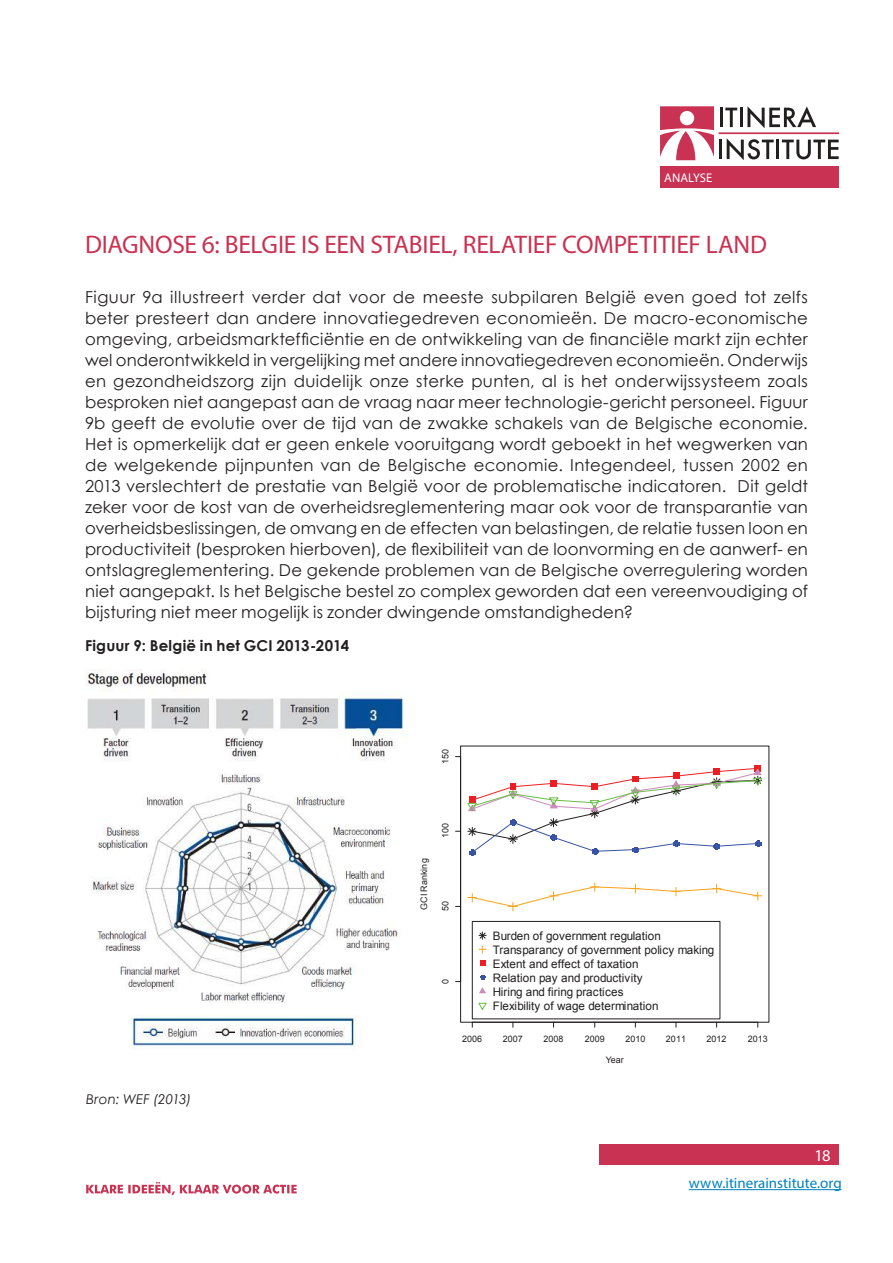
<style>
.page{position:relative;width:893px;height:1263px;background:#fff}
.page>*{position:absolute;margin:0;border:0;box-sizing:border-box;transform-origin:0 0}
.t1{font:25.5px "Myriad Pro";letter-spacing:-.01em;color:#c93252}
.t2{font:16.5px/21px "Century Gothic";letter-spacing:.01em;color:#221f1f;text-align:justify}
.t3{font:16.5px "Myriad Pro";color:#fff}
.t4{font:700 15px "Century Gothic";letter-spacing:.015em;color:#221f1f}
.t5{font:15px "Myriad Pro";color:#0082bf}
.t6{font:italic 13.5px "Century Gothic";letter-spacing:.01em;color:#221f1f}
.t7{font:12.6px "Myriad Pro";color:#fff}
.t8{font:11.7px/14px "Arial";letter-spacing:.005em;color:#221f1f}
.t9{font:8.85px "Arial";letter-spacing:.005em;color:#221f1f}
</style>
<div class="page">
<div style="left:599px;top:1144px;width:240px;height:21px;background:#c93252"></div>
<hr style="left:689px;top:1189px;width:153px;height:1px;background:#0082bf">
<svg style="left:86px;top:1182px;width:211px;height:13px"></svg>
<svg style="left:660px;top:106px;width:54px;height:54px"></svg>
<hr style="left:720px;top:108px;width:3px;height:19px;background:#221f1f">
<svg style="left:725px;top:108px;width:12px;height:19px"></svg>
<hr style="left:740px;top:108px;width:3px;height:19px;background:#221f1f">
<svg style="left:747px;top:106px;width:69px;height:22px"></svg>
<hr style="left:719px;top:140px;width:3px;height:19px;background:#221f1f">
<svg style="left:727px;top:138px;width:47px;height:22px"></svg>
<hr style="left:776px;top:140px;width:3px;height:19px;background:#221f1f">
<svg style="left:782px;top:140px;width:57px;height:19px"></svg>
<hr style="left:719px;top:133px;width:120px;height:1px;background:#c93252">
<div style="left:660px;top:166px;width:179px;height:22px;background:#c93252"></div>
<img style="left:85px;top:669px;width:323px;height:380px">
<hr style="left:472px;top:1022px;width:286px;height:1px;background:#221f1f">
<div style="left:754px;top:765px;width:7px;height:7px;background:#ed1e23"></div>
<svg style="left:468px;top:883px;width:294px;height:28px"></svg>
<svg style="left:467px;top:768px;width:296px;height:88px"></svg>
<div style="left:472px;top:921px;width:248px;height:98px;border:1px solid #221f1f"></div>
<svg style="left:479px;top:932px;width:7px;height:7px"></svg>
<svg style="left:479px;top:946px;width:7px;height:7px"></svg>
<svg style="left:480px;top:961px;width:5px;height:5px"></svg>
<svg style="left:480px;top:975px;width:5px;height:5px"></svg>
<svg style="left:479px;top:987px;width:7px;height:6px"></svg>
<svg style="left:478px;top:1003px;width:9px;height:7px"></svg>
<p class="t7" style="left:664px;top:170px;width:49px">ANALYSE</p>
<h1 class="t1" style="left:85px;top:235px;width:683px">DIAGNOSE 6: BELGIE IS EEN STABIEL, RELATIEF COMPETITIEF LAND</h1>
<p class="t2" style="left:85px;top:287px;width:724px">Figuur 9a illustreert verder dat voor de meeste subpilaren België even goed tot zelfs beter presteert dan andere innovatiegedreven economieën. De macro-economische omgeving, arbeidsmarktefficiëntie en de ontwikkeling van de financiële markt zijn echter wel onderontwikkeld in vergelijking met andere innovatiegedreven economieën. Onderwijs en gezondheidszorg zijn duidelijk onze sterke punten, al is het onderwijssysteem zoals besproken niet aangepast aan de vraag naar meer technologie-gericht personeel. Figuur 9b geeft de evolutie over de tijd van de zwakke schakels van de Belgische economie.<br>Het is opmerkelijk dat er geen enkele vooruitgang wordt geboekt in het wegwerken van de welgekende pijnpunten van de Belgische economie. Integendeel, tussen 2002 en 2013 verslechtert de prestatie van België voor de problematische indicatoren. Dit geldt zeker voor de kost van de overheidsreglementering maar ook voor de transparantie van overheidsbeslissingen, de omvang en de effecten van belastingen, de relatie tussen loon en productiviteit (besproken hierboven), de flexibiliteit van de loonvorming en de aanwerf- en ontslagreglementering. De gekende problemen van de Belgische overregulering worden niet aangepakt. Is het Belgische bestel zo complex geworden dat een vereenvoudiging of bijsturing niet meer mogelijk is zonder dwingende omstandigheden?</p>
<p class="t4" style="left:85px;top:639px;width:266px">Figuur 9: België in het GCI 2013-2014</p>
<p class="t9" style="left:442px;top:764px;width:17px;rotate:-90deg">150</p>
<p class="t6" style="left:86px;top:1094px;width:107px">Bron: WEF (2013)</p>
<p class="t9" style="left:421px;top:910px;width:53px;rotate:-90deg">GCI Ranking</p>
<p class="t9" style="left:442px;top:838px;width:17px;rotate:-90deg">100</p>
<p class="t9" style="left:442px;top:911px;width:11px;rotate:-90deg">50</p>
<p class="t9" style="left:442px;top:984px;width:6px;rotate:-90deg">0</p>
<p class="t8" style="left:493px;top:930px;width:223px">Burden of government regulation Transparancy of government policy making Extent and effect of taxation<br>Relation pay and productivity<br>Hiring and firing practices<br>Flexibility of wage determination</p>
<p class="t9" style="left:462px;top:1035px;width:21px">2006</p>
<p class="t9" style="left:503px;top:1035px;width:21px">2007</p>
<p class="t9" style="left:543px;top:1035px;width:21px">2008</p>
<p class="t9" style="left:585px;top:1035px;width:21px">2009</p>
<p class="t9" style="left:625px;top:1035px;width:21px">2010</p>
<p class="t9" style="left:666px;top:1035px;width:21px">2011</p>
<p class="t9" style="left:707px;top:1035px;width:21px">2012</p>
<p class="t9" style="left:748px;top:1035px;width:21px">2013</p>
<p class="t9" style="left:606px;top:1057px;width:19px">Year</p>
<p class="t3" style="left:814px;top:1149px;width:17px">18</p>
<p class="t5" style="left:689px;top:1177px;width:154px">www.itinerainstitute.org</p>
</div>
